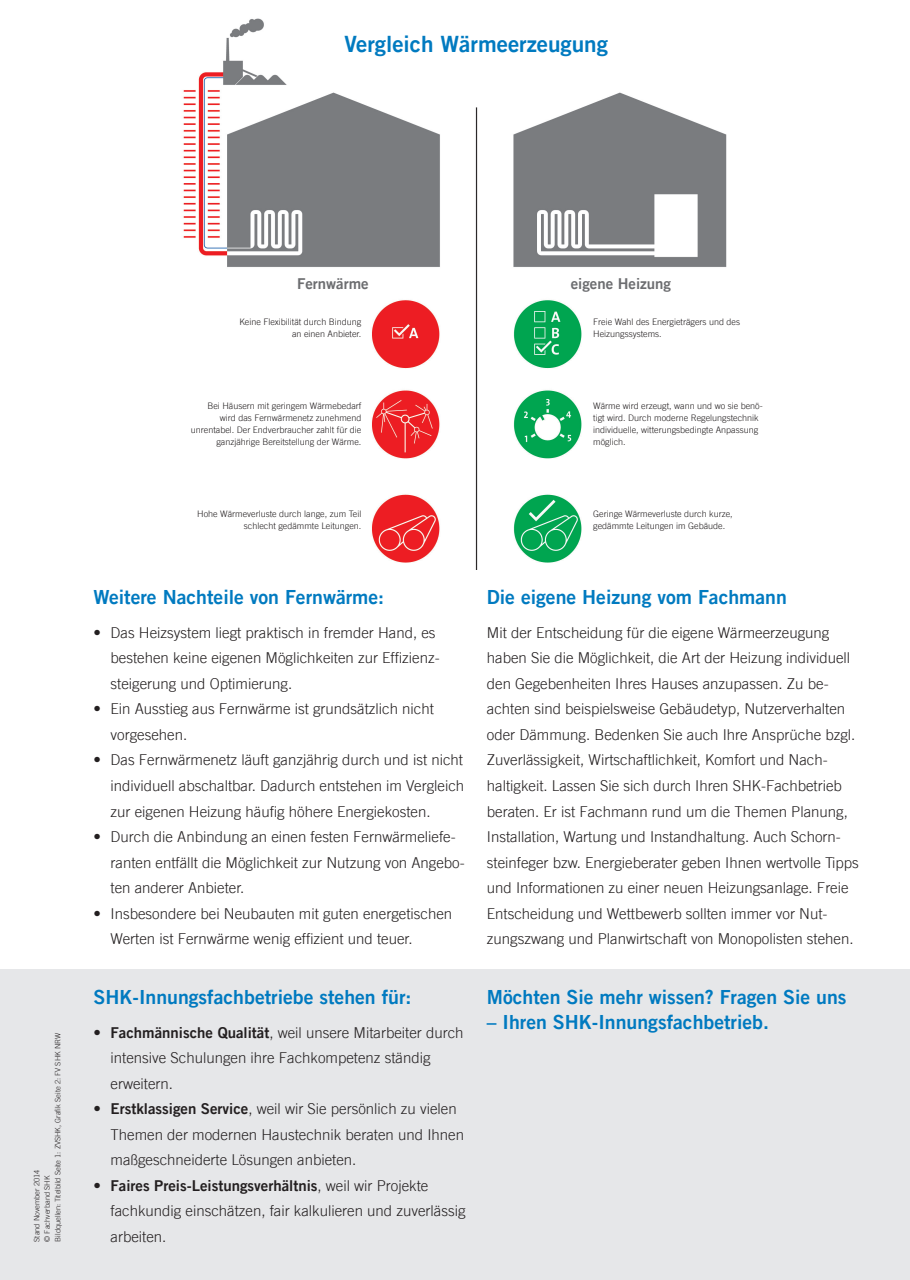
<style>
.page{position:relative;width:910px;height:1280px;background:#fff}
.page>*{position:absolute;margin:0;border:0;box-sizing:border-box;transform-origin:0 0}
.t1{font:22.5px "Trade Gothic LT Bold Two";color:#007ac0}
.t2{font:19.5px "Trade Gothic LT Bold Two";color:#007ac0}
.t3{font:300 15px/25.5px "Trade Gothic LT";color:#231f20}
.t4{font:15px "Trade Gothic LT Bold Two";color:#231f20}
.t5{font:15px "Trade Gothic LT Bold Two";color:#6c6d70}
.t6{font:300 9px/12px "Trade Gothic LT";color:#231f20;text-align:right}
.t7{font:300 7.5px/10.5px "Trade Gothic LT";color:#231f20}
.s1{font-family:"Trade Gothic LT Bold Two";font-weight:400}
.s2{font-family:"Trade Gothic LT";font-weight:300}
</style>
<div class="page">
<img style="left:183px;top:18px;width:544px;height:552px">
<div style="left:323px;top:11px;width:320px;height:40px;background:#fff"></div>
<div style="left:293px;top:270px;width:81px;height:21px;background:#fff"></div>
<div style="left:563px;top:270px;width:110px;height:21px;background:#fff"></div>
<div style="left:187px;top:306px;width:177px;height:245px;background:#fff"></div>
<div style="left:589px;top:306px;width:177px;height:245px;background:#fff"></div>
<div style="left:0;top:969px;width:910px;height:311px;background:#e6e7e9"></div>
<h1 class="t1" style="left:344px;top:30px;width:265px">Vergleich Wärmeerzeugung</h1>
<p class="t7" style="left:31px;top:1242px;width:210px;rotate:-90deg">Stand November 2014<br>© Fachverband SHK<br>Bildquellen: Titelbild Seite 1: ZVSHK, Grafik Seite 2: FV SHK NRW</p>
<p class="t5" style="left:297px;top:274px;width:73px">Fernwärme</p>
<p class="t5" style="left:571px;top:274px;width:102px">eigene Heizung</p>
<p class="t6" style="left:239px;top:316px;width:124px">Keine Flexibilität durch Bindung an einen Anbieter.</p>
<p class="t6" style="left:593px;top:316px;width:148px;text-align:left">Freie Wahl des Energieträgers und des<br>Heizungssystems.</p>
<p class="t6" style="left:191px;top:400px;width:172px">Bei Häusern mit geringem Wärmebedarf wird das Fernwärmenetz zunehmend unrentabel. Der Endverbraucher zahlt für die ganzjährige Bereitstellung der Wärme.</p>
<p class="t6" style="left:593px;top:400px;width:171px;text-align:left">Wärme wird erzeugt, wann und wo sie benö&shy;tigt wird. Durch moderne Regelungstechnik individuelle, witterungsbedingte Anpassung möglich.</p>
<p class="t6" style="left:197px;top:508px;width:166px">Hohe Wärmeverluste durch lange, zum Teil schlecht gedämmte Leitungen.</p>
<p class="t6" style="left:593px;top:508px;width:141px;text-align:left">Geringe Wärmeverluste durch kurze, gedämmte Leitungen im Gebäude.</p>
<h2 class="t2" style="left:94px;top:585px;width:292px">Weitere Nachteile von Fernwärme:</h2>
<p class="t3" style="left:111px;top:620px;width:331px;text-indent:-17px">• Das Heizsystem liegt praktisch in fremder Hand, es bestehen keine eigenen Möglichkeiten zur Effizienz&shy;steigerung und Optimierung.</p>
<p class="t3" style="left:111px;top:696px;width:325px;text-indent:-17px">• Ein Ausstieg aus Fernwärme ist grundsätzlich nicht vorgesehen.</p>
<p class="t3" style="left:111px;top:747px;width:355px;text-align:justify;text-indent:-17px">• Das Fernwärmenetz läuft ganzjährig durch und ist nicht individuell abschaltbar. Dadurch entstehen im Vergleich zur eigenen Heizung häufig höhere Energiekosten.</p>
<p class="t3" style="left:111px;top:824px;width:356px;text-indent:-17px">• Durch die Anbindung an einen festen Fernwärmeliefe&shy;ranten entfällt die Möglichkeit zur Nutzung von Angebo&shy;ten anderer Anbieter.</p>
<p class="t3" style="left:111px;top:900px;width:343px;text-indent:-17px">• Insbesondere bei Neubauten mit guten energetischen<br>Werten ist Fernwärme wenig effizient und teuer.</p>
<h2 class="t2" style="left:94px;top:984px;width:319px">SHK-Innungsfachbetriebe stehen für:</h2>
<p class="t3" style="left:111px;top:1019px;width:354px;text-indent:-17px"><span class="s1">• Fachmännische Qualität</span>, weil unsere Mitarbeiter durch intensive Schulungen ihre Fachkompetenz ständig erweitern.</p>
<p class="t3" style="left:111px;top:1096px;width:355px;text-indent:-17px"><span class="s1">• Erstklassigen Service</span>, weil wir Sie persönlich zu vielen<br>Themen der modernen Haustechnik beraten und Ihnen maßgeschneiderte Lösungen anbieten.</p>
<p class="t4" style="left:94px;top:1176px;width:336px">• Faires Preis-Leistungsverhältnis<span class="s2">, weil wir Projekte</span></p>
<p class="t3" style="left:111px;top:1198px;width:357px">fachkundig einschätzen, fair kalkulieren und zuverlässig arbeiten.</p>
<h2 class="t2" style="left:487px;top:585px;width:302px">Die eigene Heizung vom Fachmann</h2>
<p class="t3" style="left:487px;top:620px;width:374px">Mit der Entscheidung für die eigene Wärmeerzeugung haben Sie die Möglichkeit, die Art der Heizung individuell den Gegebenheiten Ihres Hauses anzupassen. Zu be&shy;achten sind beispielsweise Gebäudetyp, Nutzerverhalten oder Dämmung. Bedenken Sie auch Ihre Ansprüche bzgl.<br>Zuverlässigkeit, Wirtschaftlichkeit, Komfort und Nach&shy;haltigkeit. Lassen Sie sich durch Ihren SHK-Fachbetrieb beraten. Er ist Fachmann rund um die Themen Planung, Installation, Wartung und Instandhaltung. Auch Schorn&shy;steinfeger bzw. Energieberater geben Ihnen wertvolle Tipps und Informationen zu einer neuen Heizungsanlage. Freie Entscheidung und Wettbewerb sollten immer vor Nut&shy;zungszwang und Planwirtschaft von Monopolisten stehen.</p>
<h2 class="t2" style="left:487px;top:984px;width:361px">Möchten Sie mehr wissen? Fragen Sie uns</h2>
<h2 class="t2" style="left:487px;top:1010px;width:284px">– Ihren SHK-Innungsfachbetrieb.</h2>
</div>
